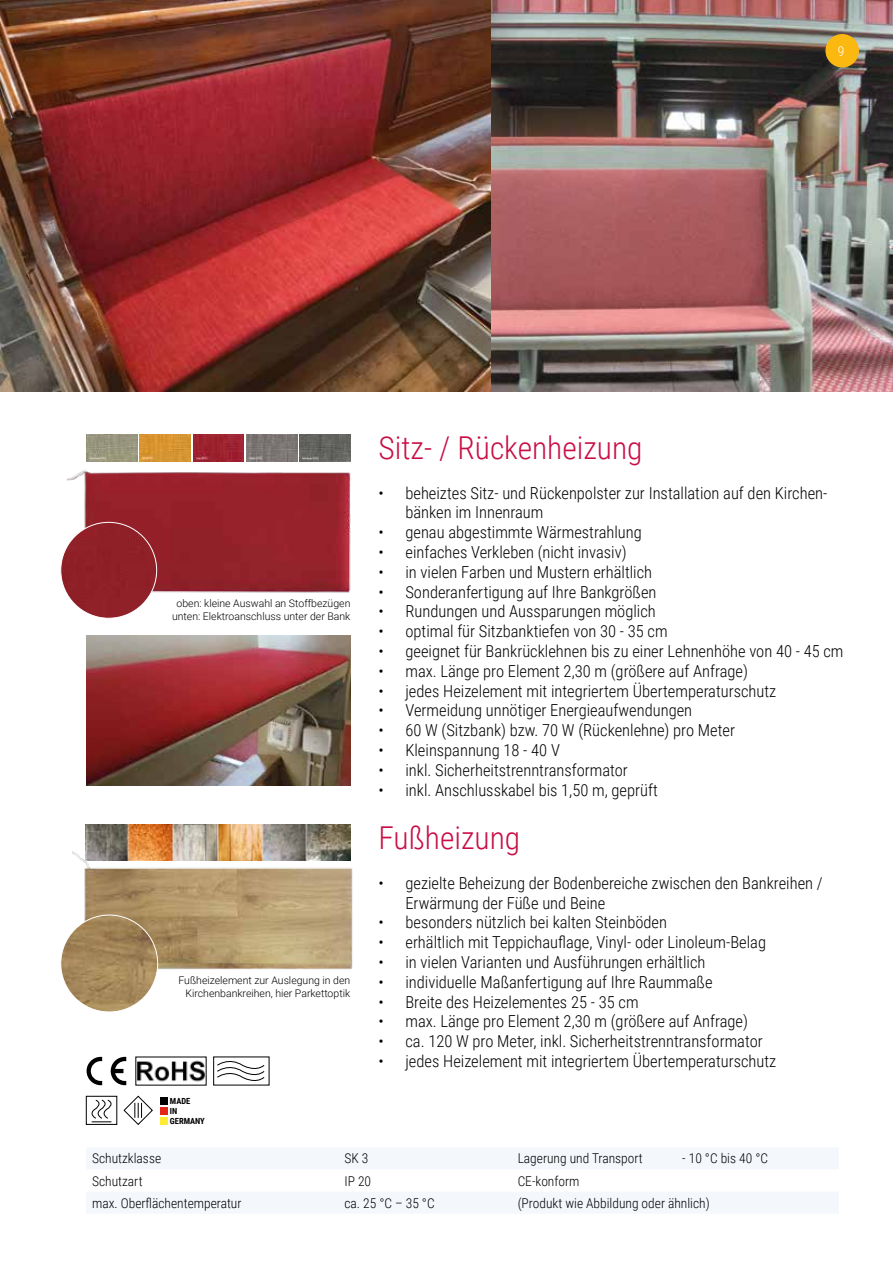
<style>
.page{position:relative;width:893px;height:1263px;background:#fff}
.page>*{position:absolute;margin:0;border:0;box-sizing:border-box;transform-origin:0 0}
.t1{font:300 31.5px "Roboto Condensed";color:#c90e45}
.t2{font:300 16.5px/19.8px "Roboto Condensed";color:#000}
.t3{font:300 13.5px "Roboto Condensed";color:#000}
.t4{font:300 13.5px "Roboto Condensed";color:#fff}
.t5{font:300 10.5px/12.6px "Roboto";color:#000;text-align:center}
.t6{font:700 8.4px/10.2px "Roboto Condensed";color:#000}
</style>
<div class="page">
<img style="left:0;top:0;width:491px;height:391px">
<img style="left:491px;top:0;width:402px;height:391px">
<svg style="left:87px;top:1148px;width:752px;height:65px;fill:#f4f8fd"></svg>
<img style="left:87px;top:635px;width:263px;height:151px">
<img style="left:68px;top:458px;width:283px;height:144px">
<img style="left:300px;top:435px;width:50px;height:27px">
<img style="left:246px;top:435px;width:51px;height:27px">
<img style="left:193px;top:435px;width:51px;height:27px">
<img style="left:140px;top:435px;width:51px;height:27px">
<img style="left:87px;top:435px;width:50px;height:27px">
<img style="left:72px;top:845px;width:281px;height:125px">
<img style="left:86px;top:825px;width:265px;height:35px">
<svg style="left:87px;top:1057px;width:15px;height:28px"></svg>
<svg style="left:111px;top:1057px;width:15px;height:28px"></svg>
<img style="left:138px;top:1060px;width:66px;height:22px">
<div style="left:160px;top:1096px;width:8px;height:8px;background:#000"></div>
<div style="left:160px;top:1107px;width:8px;height:8px;background:#e32618"></div>
<div style="left:160px;top:1117px;width:8px;height:8px;background:#feec33"></div>
<svg style="left:217px;top:1057px;width:48px;height:24px"></svg>
<div style="left:86px;top:1096px;width:31px;height:28px;border:1px solid #000"></div>
<svg style="left:87px;top:1099px;width:25px;height:23px"></svg>
<svg style="left:124px;top:1096px;width:29px;height:29px"></svg>
<div style="left:61px;top:522px;width:96px;height:96px;background:#902028;border-radius:48px"></div>
<img style="left:61px;top:915px;width:97px;height:97px;border-radius:48px">
<div style="left:825px;top:34px;width:34px;height:34px;background:#fbb810;border-radius:50%"></div>
<p class="t4" style="left:838px;top:41px;width:8px">9</p>
<p class="t5" style="left:172px;top:597px;width:180px">oben: kleine Auswahl an Stoffbezügen unten: Elektroanschluss unter der Bank</p>
<p class="t5" style="left:179px;top:974px;width:173px;text-align:right">Fußheizelement zur Auslegung in den<br>Kirchenbankreihen, hier Parkettoptik</p>
<p class="t6" style="left:170px;top:1095px;width:36px">MADE<br>IN<br>GERMANY</p>
<h1 class="t1" style="left:378px;top:426px;width:266px">Sitz- / Rückenheizung</h1>
<p class="t2" style="left:405px;top:482px;width:423px;text-indent:-27px">• beheiztes Sitz- und Rückenpolster zur Installation auf den Kirchen&shy;bänken im Innenraum</p>
<p class="t2" style="left:378px;top:522px;width:265px">• genau abgestimmte Wärmestrahlung</p>
<p class="t2" style="left:378px;top:542px;width:250px">• einfaches Verkleben (nicht invasiv)</p>
<p class="t2" style="left:378px;top:561px;width:275px">• in vielen Farben und Mustern erhältlich</p>
<p class="t2" style="left:378px;top:581px;width:280px">• Sonderanfertigung auf Ihre Bankgrößen</p>
<p class="t2" style="left:378px;top:601px;width:279px">• Rundungen und Aussparungen möglich</p>
<p class="t2" style="left:378px;top:621px;width:291px">• optimal für Sitzbanktiefen von 30 - 35 cm</p>
<p class="t2" style="left:378px;top:641px;width:467px">• geeignet für Bankrücklehnen bis zu einer Lehnenhöhe von 40 - 45 cm</p>
<p class="t2" style="left:378px;top:660px;width:371px">• max. Länge pro Element 2,30 m (größere auf Anfrage)</p>
<p class="t2" style="left:378px;top:680px;width:399px">• jedes Heizelement mit integriertem Übertemperaturschutz</p>
<p class="t2" style="left:378px;top:700px;width:315px">• Vermeidung unnötiger Energieaufwendungen</p>
<p class="t2" style="left:378px;top:720px;width:358px">• 60 W (Sitzbank) bzw. 70 W (Rückenlehne) pro Meter</p>
<p class="t2" style="left:378px;top:740px;width:183px">• Kleinspannung 18 - 40 V</p>
<p class="t2" style="left:378px;top:759px;width:251px">• inkl. Sicherheitstrenntransformator</p>
<p class="t2" style="left:378px;top:779px;width:281px">• inkl. Anschlusskabel bis 1,50 m, geprüft</p>
<h1 class="t1" style="left:378px;top:816px;width:143px">Fußheizung</h1>
<p class="t2" style="left:405px;top:872px;width:419px;text-indent:-27px">• gezielte Beheizung der Bodenbereiche zwischen den Bankreihen /<br>Erwärmung der Füße und Beine</p>
<p class="t2" style="left:378px;top:912px;width:290px">• besonders nützlich bei kalten Steinböden</p>
<p class="t2" style="left:378px;top:932px;width:389px">• erhältlich mit Teppichauflage, Vinyl- oder Linoleum-Belag</p>
<p class="t2" style="left:378px;top:952px;width:328px">• in vielen Varianten und Ausführungen erhältlich</p>
<p class="t2" style="left:378px;top:971px;width:336px">• individuelle Maßanfertigung auf Ihre Raummaße</p>
<p class="t2" style="left:378px;top:991px;width:262px">• Breite des Heizelementes 25 - 35 cm</p>
<p class="t2" style="left:378px;top:1011px;width:371px">• max. Länge pro Element 2,30 m (größere auf Anfrage)</p>
<p class="t2" style="left:378px;top:1031px;width:386px">• ca. 120 W pro Meter, inkl. Sicherheitstrenntransformator</p>
<p class="t2" style="left:378px;top:1051px;width:399px">• jedes Heizelement mit integriertem Übertemperaturschutz</p>
<p class="t3" style="left:92px;top:1149px;width:71px">Schutzklasse</p>
<p class="t3" style="left:344px;top:1149px;width:25px">SK 3</p>
<p class="t3" style="left:518px;top:1149px;width:127px">Lagerung und Transport</p>
<p class="t3" style="left:682px;top:1149px;width:87px">- 10 °C bis 40 °C</p>
<p class="t3" style="left:92px;top:1171px;width:52px">Schutzart</p>
<p class="t3" style="left:344px;top:1171px;width:28px">IP 20</p>
<p class="t3" style="left:518px;top:1171px;width:63px">CE-konform</p>
<p class="t3" style="left:92px;top:1193px;width:151px">max. Oberflächentemperatur</p>
<p class="t3" style="left:344px;top:1193px;width:92px">ca. 25 °C – 35 °C</p>
<p class="t3" style="left:518px;top:1193px;width:194px">(Produkt wie Abbildung oder ähnlich)</p>
</div>
